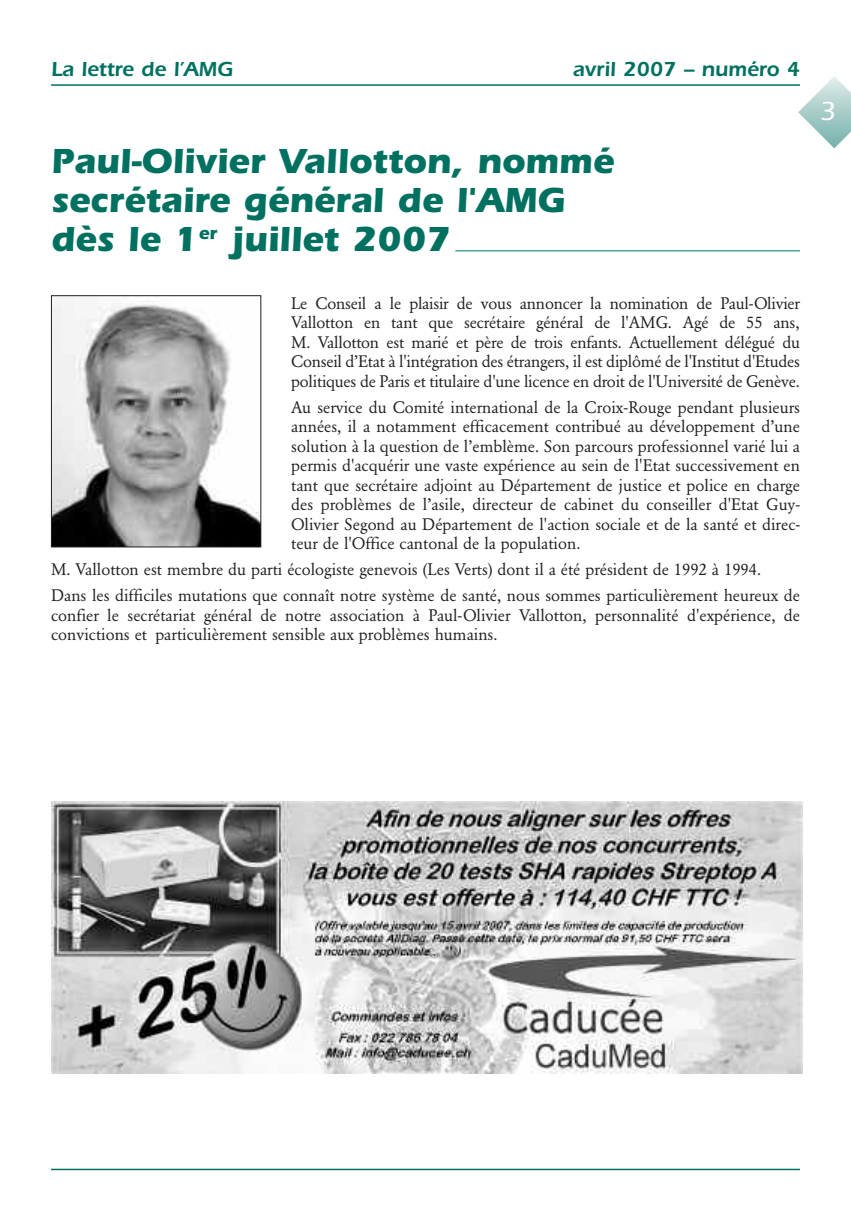
<style>
.page{position:relative;width:851px;height:1212px;background:#fff}
.page>*{position:absolute;margin:0;border:0;box-sizing:border-box;transform-origin:0 0}
.t1{font:700 36px/39px "Itc Eras";color:#007161}
.t2{font:500 27px "Itc Eras";color:#fff}
.t3{font:600 21px "Itc Eras";color:#007161}
.t4{font:16.5px/19.5px "Garamond BE";color:#231f20;text-align:justify}
</style>
<div class="page">
<hr style="left:51px;top:84px;width:748px;height:2px;background:#007161">
<svg style="left:798px;top:76px;width:52px;height:72px"></svg>
<hr style="left:51px;top:1169px;width:748px;height:1px;background:#007161">
<img style="left:51px;top:801px;width:751px;height:273px">
<hr style="left:455px;top:251px;width:344px;height:1px;background:#007161">
<img style="left:53px;top:297px;width:206px;height:248px">
<div style="left:51px;top:295px;width:210px;height:252px;border:1px solid #231f20"></div>
<p class="t3" style="left:51px;top:62px;width:183px">La lettre de l’AMG</p>
<p class="t3" style="left:573px;top:62px;width:228px">avril 2007 – numéro 4</p>
<h1 class="t1" style="left:51px;top:145px;width:564px">Paul-Olivier Vallotton, nommé secrétaire général de l'AMG dès le 1<sup>er</sup> juillet 2007</h1>
<p class="t4" style="left:291px;top:295px;width:510px">Le Conseil a le plaisir de vous annoncer la nomination de Paul-Olivier Vallotton en tant que secrétaire général de l'AMG. Agé de 55 ans, M. Vallotton est marié et père de trois enfants. Actuellement délégué du Conseil d’Etat à l'intégration des étrangers, il est diplômé de l'Institut d'Etudes politiques de Paris et titulaire d'une licence en droit de l'Université de Genève.</p>
<p class="t4" style="left:291px;top:399px;width:510px">Au service du Comité international de la Croix-Rouge pendant plusieurs années, il a notamment efficacement contribué au développement d’une solution à la question de l’emblème. Son parcours professionnel varié lui a permis d'acquérir une vaste expérience au sein de l'Etat successivement en tant que secrétaire adjoint au Département de justice et police en charge des problèmes de l’asile, directeur de cabinet du conseiller d'Etat Guy-Olivier Segond au Département de l'action sociale et de la santé et direc&shy;teur de l'Office cantonal de la population.</p>
<p class="t4" style="left:51px;top:558px;width:750px;line-height:26px">M. Vallotton est membre du parti écologiste genevois (Les Verts) dont il a été président de 1992 à 1994.<br>Dans les difficiles mutations que connaît notre système de santé, nous sommes particulièrement heureux de</p>
<p class="t4" style="left:51px;top:606px;width:750px">confier le secrétariat général de notre association à Paul-Olivier Vallotton, personnalité d'expérience, de convictions et particulièrement sensible aux problèmes humains.</p>
<h2 class="t2" style="left:820px;top:102px;width:17px">3</h2>
</div>
